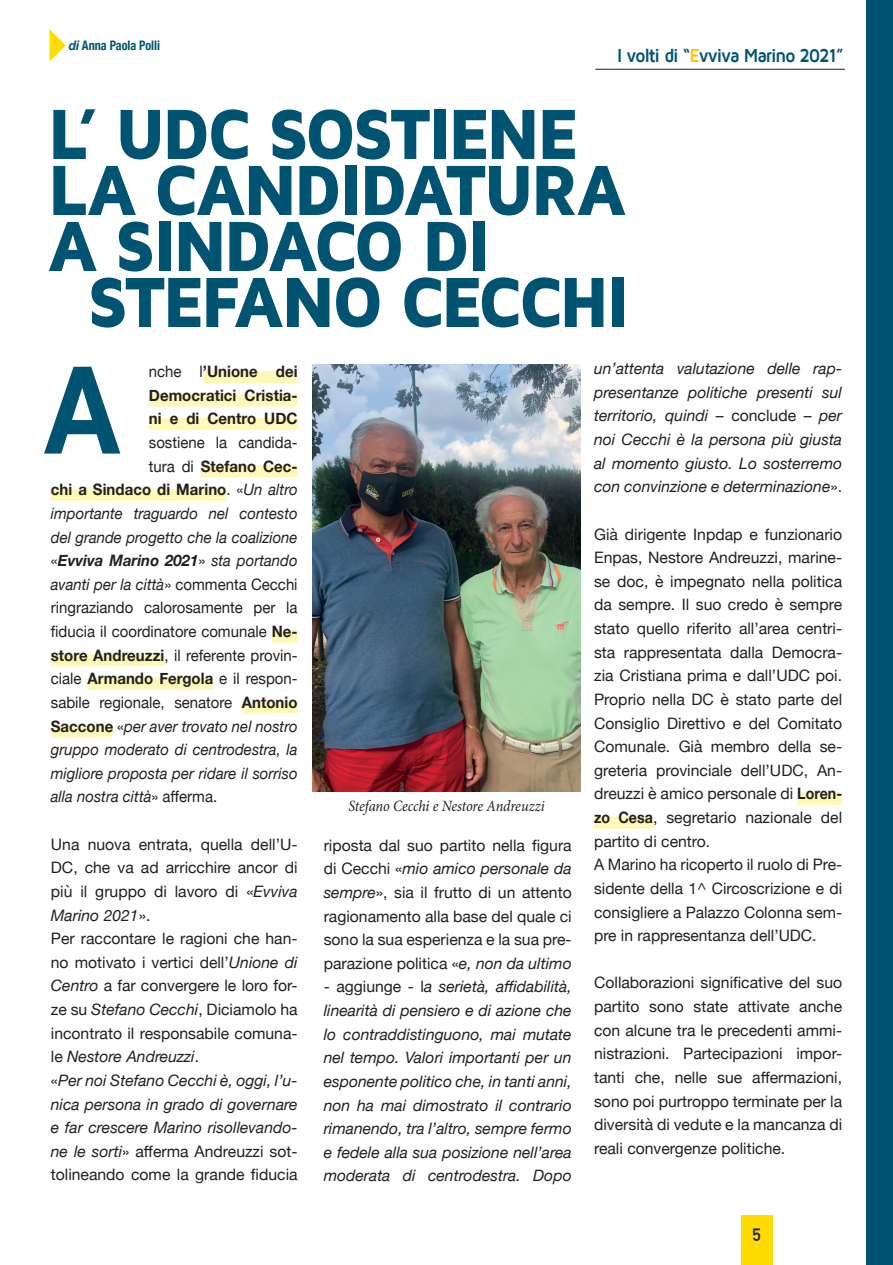
<style>
.page{position:relative;width:893px;height:1265px;background:#fff}
.page>*{position:absolute;margin:0;border:0;box-sizing:border-box;transform-origin:0 0}
.t1{font:700 121.62px "Helvetica Neue";color:#005471;scale:.9 1}
.t2{font:900 73.5px "Maven Pro";letter-spacing:-.055em;color:#005471;scale:.94 1}
.t3{font:700 19.25px "Maven Pro";letter-spacing:-.065em;color:#005471;scale:.92 1}
.t4{font:700 17.5px "DIN Alternate";color:#231f20}
.t5{font:15.75px/23.6px "Helvetica Neue";color:#231f20;text-align:justify}
.t6{font:italic 15.75px/23.6px "Helvetica Neue";color:#231f20;text-align:justify}
.t7{font:italic 15.75px "Helvetica Neue";color:#231f20;scale:.95 1}
.t8{font:15.75px "Helvetica Neue";color:#231f20;scale:.95 1}
.t9{font:700 15.75px/23.4px "Helvetica Neue";letter-spacing:.005em;color:#231f20;text-align:justify;scale:.95 1}
.t10{font:italic 15.75px "Minion Pro";letter-spacing:-.01em;color:#231f20;scale:.91 1}
.t11{font:italic 700 15.75px "Helvetica Neue";color:#231f20;scale:.95 1}
.t12{font:700 condensed 13.12px "Helvetica Neue";color:#005471;scale:.93 1}
.s1{font-style:italic;font-stretch:normal}
.s2{color:#fec210}
.s3{font-weight:400}
.s4{font-weight:400;font-style:italic}
.s5{font-weight:400;font-style:normal}
.s6{font-style:normal}
.s7{font-weight:700}
.s8{font-weight:700;font-style:normal}
.s9{font-style:italic}
</style>
<div class="page">
<div style="left:741px;top:1215px;width:31px;height:50px;background:#ffdc01"></div>
<hr style="left:595px;top:69px;width:250px;height:1px;background:#231f20">
<svg style="left:50px;top:29px;width:16px;height:32px"></svg>
<div style="left:797px;top:793px;width:45px;height:12px;background:#fff9b8"></div>
<div style="left:594px;top:816px;width:59px;height:13px;background:#fff9b8"></div>
<div style="left:203px;top:371px;width:95px;height:12px;background:#fff9b8"></div>
<div style="left:149px;top:394px;width:149px;height:12px;background:#fff9b8"></div>
<div style="left:149px;top:418px;width:149px;height:12px;background:#fff9b8"></div>
<div style="left:201px;top:465px;width:97px;height:12px;background:#fff9b8"></div>
<div style="left:51px;top:489px;width:176px;height:12px;background:#fff9b8"></div>
<div style="left:272px;top:630px;width:26px;height:13px;background:#fff9b8"></div>
<div style="left:51px;top:654px;width:113px;height:12px;background:#fff9b8"></div>
<div style="left:88px;top:678px;width:125px;height:12px;background:#fff9b8"></div>
<div style="left:242px;top:701px;width:56px;height:13px;background:#fff9b8"></div>
<div style="left:51px;top:725px;width:62px;height:12px;background:#fff9b8"></div>
<div style="left:867px;top:0;width:26px;height:1265px;background:#005471"></div>
<img style="left:313px;top:364px;width:267px;height:427px">
<p class="t12" style="left:69px;top:34px;width:100px"><span class="s1">di</span> Anna Paola Polli</p>
<p class="t3" style="left:617px;top:45px;width:248px">I volti di “<span class="s2">E</span>vviva Marino 2021”</p>
<h2 class="t2" style="left:47px;top:95px;width:567px">L’ UDC SOSTIENE</h2>
<h2 class="t2" style="left:47px;top:151px;width:618px">LA CANDIDATURA</h2>
<h2 class="t2" style="left:47px;top:207px;width:473px">A SINDACO DI</h2>
<h2 class="t2" style="left:87px;top:263px;width:579px">STEFANO CECCHI</h2>
<p class="t9" style="left:149px;top:361px;width:158px"><span class="s3">nche l</span>’Unione dei Democratici Cristia&shy;ni e di Centro UDC</p>
<p class="t8" style="left:149px;top:431px;width:158px">sostiene la candida-</p>
<p class="t9" style="left:149px;top:455px;width:158px"><span class="s3">tura di</span> Stefano Cec-</p>
<p class="t9" style="left:51px;top:478px;width:261px">chi a Sindaco di Marino<span class="s3">. «</span><span class="s4">Un altro</span></p>
<p class="t7" style="left:51px;top:502px;width:261px">importante traguardo nel contesto</p>
<p class="t7" style="left:51px;top:526px;width:261px">del grande progetto che la coalizione</p>
<p class="t11" style="left:51px;top:548px;width:261px"><span class="s5">«</span>Evviva Marino 2021<span class="s5">»</span> <span class="s3">sta portando</span></p>
<p class="t7" style="left:51px;top:573px;width:261px">avanti per la città<span class="s6">» commenta Cecchi</span></p>
<p class="t8" style="left:51px;top:596px;width:261px">ringraziando calorosamente per la</p>
<p class="t8" style="left:51px;top:620px;width:261px">fiducia il coordinatore comunale <span class="s7">Ne-</span></p>
<p class="t8" style="left:51px;top:644px;width:261px"><span class="s7">store Andreuzzi</span>, il referente provin-</p>
<p class="t8" style="left:51px;top:667px;width:261px">ciale <span class="s7">Armando Fergola</span> e il respon-</p>
<p class="t8" style="left:51px;top:691px;width:261px">sabile regionale, senatore <span class="s7">Antonio</span></p>
<p class="t7" style="left:51px;top:715px;width:261px"><span class="s8">Saccone</span> <span class="s6">«</span>per aver trovato nel nostro</p>
<p class="t7" style="left:51px;top:738px;width:261px">gruppo moderato di centrodestra, la</p>
<p class="t7" style="left:51px;top:762px;width:261px">migliore proposta per ridare il sorriso</p>
<p class="t7" style="left:51px;top:785px;width:177px">alla nostra città<span class="s6">» afferma.</span></p>
<p class="t5" style="left:51px;top:833px;width:248px;text-align:left">Una nuova entrata, quella dell’U-<br>DC, che va ad arricchire ancor di più il gruppo di lavoro di «<span class="s9">Evviva<br>Marino 2021</span>».<br>Per raccontare le ragioni che han&shy;no motivato i vertici dell’<span class="s9">Unione di<br>Centro</span> a far convergere le loro for&shy;ze su <span class="s9">Stefano Cecchi</span>, Diciamolo ha incontrato il responsabile comuna&shy;le <span class="s9">Nestore Andreuzzi</span>.<br>«<span class="s9">Per noi Stefano Cecchi è, oggi, l’u&shy;nica persona in grado di governare e far crescere Marino risollevando&shy;ne le sorti</span>» afferma Andreuzzi sot&shy;tolineando come la grande fiducia</p>
<h1 class="t1" style="left:45px;top:315px;width:85px">A</h1>
<p class="t10" style="left:348px;top:796px;width:217px">Stefano Cecchi e Nestore Andreuzzi</p>
<p class="t5" style="left:324px;top:834px;width:250px">riposta dal suo partito nella figura di Cecchi «<span class="s9">mio amico personale da sempre</span>», sia il frutto di un attento ragionamento alla base del quale ci sono la sua esperienza e la sua pre&shy;parazione politica «<span class="s9">e, non da ultimo</span></p>
<p class="t6" style="left:324px;top:976px;width:250px"><span class="s6">- aggiunge - l</span>a serietà, affidabilità, linearità di pensiero e di azione che lo contraddistinguono, mai mutate nel tempo. Valori importanti per un esponente politico che, in tanti anni, non ha mai dimostrato il contrario rimanendo, tra l’altro, sempre fermo e fedele alla sua posizione nell’area moderata di centrodestra. Dopo</p>
<p class="t6" style="left:594px;top:358px;width:250px">un’attenta valutazione delle rap&shy;presentanze politiche presenti sul territorio, quindi <span class="s6">– conclude –</span> per noi Cecchi è la persona più giusta al momento giusto. Lo sosterremo con convinzione e determinazione<span class="s6">».</span></p>
<p class="t5" style="left:594px;top:523px;width:250px;text-align:left">Già dirigente Inpdap e funzionario Enpas, Nestore Andreuzzi, marine&shy;se doc, è impegnato nella politica da sempre. Il suo credo è sempre stato quello riferito all’area centri&shy;sta rappresentata dalla Democra&shy;zia Cristiana prima e dall’UDC poi.<br>Proprio nella DC è stato parte del Consiglio Direttivo e del Comitato Comunale. Già membro della se&shy;greteria provinciale dell’UDC, An&shy;dreuzzi è amico personale di <span class="s7">Loren&shy;zo Cesa</span>, segretario nazionale del partito di centro.<br>A Marino ha ricoperto il ruolo di Pre&shy;sidente della 1^ Circoscrizione e di consigliere a Palazzo Colonna sem&shy;pre in rappresentanza dell’UDC.</p>
<p class="t5" style="left:594px;top:972px;width:250px">Collaborazioni significative del suo partito sono state attivate anche con alcune tra le precedenti ammi&shy;nistrazioni. Partecipazioni impor&shy;tanti che, nelle sue affermazioni, sono poi purtroppo terminate per la diversità di vedute e la mancanza di reali convergenze politiche.</p>
<p class="t4" style="left:752px;top:1222px;width:10px">5</p>
</div>
